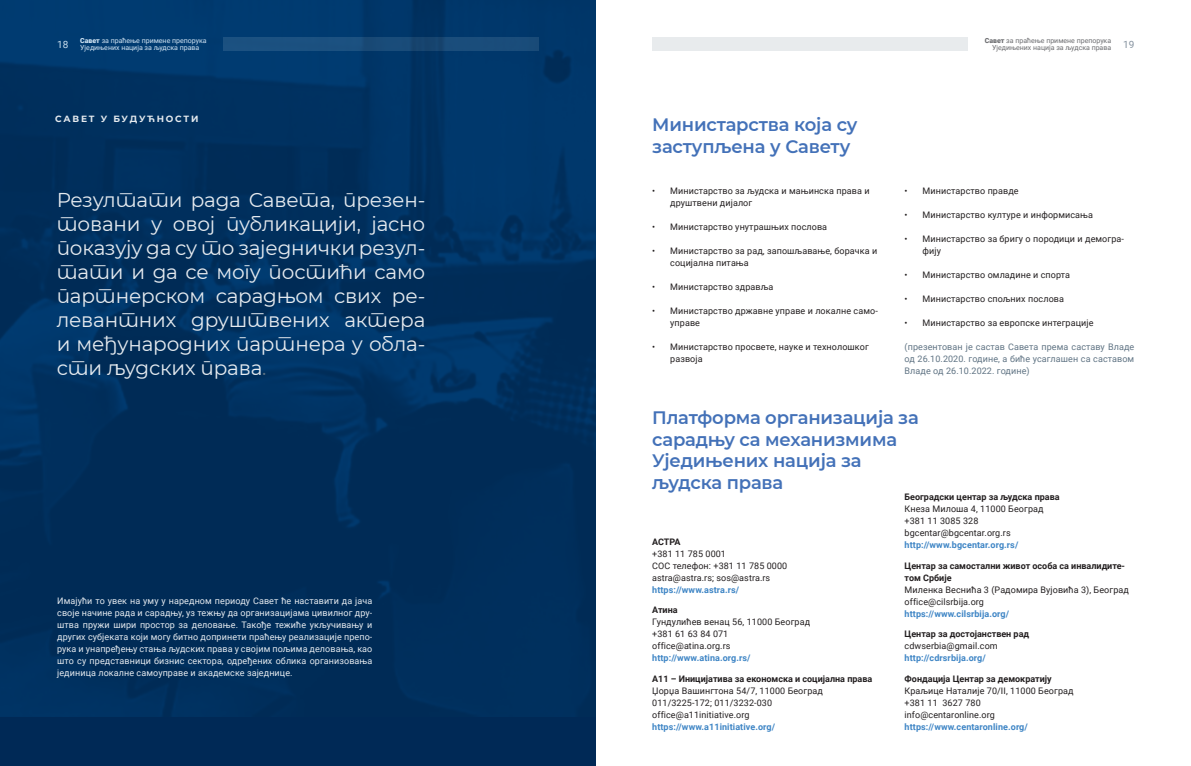
<style>
.page{position:relative;width:1191px;height:766px;background:#fff}
.page>*{position:absolute;margin:0;border:0;box-sizing:border-box;transform-origin:0 0}
.t1{font:20px/24px "Montserrat";letter-spacing:-.01em;color:#e5eaef;text-align:justify}
.t2{font:600 18px/21.6px "Montserrat";letter-spacing:-.01em;color:#4371b8}
.t3{font:10px "Roboto";color:#8693a0}
.t4{font:10px "Roboto";color:#f2f5f7}
.t5{font:9px/12px "Roboto";letter-spacing:.01em;color:#231f20}
.t6{font:9px/12px "Roboto";letter-spacing:.01em;color:#e5eaef;text-align:justify}
.t7{font:700 9px/12px "Roboto";color:#231f20}
.t8{font:700 9px "Roboto";letter-spacing:.01em;color:#3e85c5}
.t9{font:9px/12px "Roboto";letter-spacing:.01em;color:#607484;text-align:justify}
.t10{font:700 9px "Montserrat";letter-spacing:.2em;color:#e5eaef}
.t11{font:7px "Roboto";color:#6c6d70}
.t12{font:7px/7px "Roboto";color:#fff}
.s1{font-weight:900}
.s2{color:#607484}
</style>
<div class="page">
<div style="left:652px;top:37px;width:316px;height:13px;background:#e8ebed"></div>
<div style="left:0;top:0;width:595px;height:765px;background:#002956"></div>
<img style="left:0;top:0;width:595px;height:716px">
<p class="t4" style="left:57px;top:37px;width:13px">18</p>
<p class="t12" style="left:80px;top:37px;width:128px"><span class="s1">Савет</span> за праћење примене препорука<br>Уједињених нација за људска права</p>
<p class="t11" style="left:985px;top:36px;width:128px"><span class="s1">Савет</span> за праћење примене препорука</p>
<p class="t11" style="left:992px;top:43px;width:121px">Уједињених нација за људска права</p>
<p class="t3" style="left:1123px;top:37px;width:13px">19</p>
<p class="t10" style="left:55px;top:112px;width:145px">САВЕТ У БУДУЋНОСТИ</p>
<h2 class="t2" style="left:652px;top:113px;width:207px">Министарства која су заступљена у Савету</h2>
<p class="t1" style="left:57px;top:187px;width:370px">Резултати рада Савета, презен&shy;товани у овој публикацији, јасно показују да су то заједнички резул&shy;тати и да се могу постићи само партнерском сарадњом свих ре&shy;левантних друштвених актера и међународних партнера у обла&shy;сти људских права<span class="s2">.</span></p>
<p class="t6" style="left:57px;top:594px;width:317px">Имајући то увек на уму у наредном периоду Савет ће наставити да јача своје начине рада и сарадњу, уз тежњу да организацијама цивилног дру&shy;штва пружи шири простор за деловање. Такође тежиће укључивању и других субјеката који могу битно допринети праћењу реализације препо&shy;рука и унапређењу стања људских права у својим пољима деловања, као што су представници бизнис сектора, одређених облика организовања јединица локалне самоуправе и академске заједнице.</p>
<p class="t5" style="left:904px;top:184px;width:115px">• Министарство правде</p>
<p class="t5" style="left:904px;top:208px;width:190px">• Министарство културе и информисања</p>
<p class="t5" style="left:922px;top:232px;width:203px;text-indent:-18px">• Министарство за бригу о породици и демогра&shy;фију</p>
<p class="t5" style="left:904px;top:268px;width:167px">• Министарство омладине и спорта</p>
<p class="t5" style="left:904px;top:292px;width:161px">• Министарство спољних послова</p>
<p class="t5" style="left:904px;top:316px;width:190px">• Министарство за европске интеграције</p>
<p class="t9" style="left:904px;top:340px;width:231px">(презентован је састав Савета према саставу Владе од 26.10.2020. године, а биће усаглашен са саставом Владе од 26.10.2022. године)</p>
<h2 class="t2" style="left:652px;top:406px;width:268px">Платформа организација за сарадњу са механизмима<br>Уједињених нација за људска права</h2>
<p class="t5" style="left:670px;top:184px;width:201px;text-indent:-18px">• Министарство за људска и мањинска права и друштвени дијалог</p>
<p class="t5" style="left:652px;top:220px;width:176px">• Министарство унутрашњих послова</p>
<p class="t5" style="left:670px;top:244px;width:208px;text-indent:-18px">• Министарство за рад, запошљавање, борачка и социјална питања</p>
<p class="t5" style="left:652px;top:280px;width:123px">• Министарство здравља</p>
<p class="t5" style="left:670px;top:304px;width:209px;text-indent:-18px">• Министарство државне управе и локалне само&shy;управе</p>
<p class="t5" style="left:670px;top:340px;width:200px;text-indent:-18px">• Министарство просвете, науке и технолошког развоја</p>
<p class="t7" style="left:904px;top:490px;width:156px">Београдски центар за људска права</p>
<p class="t5" style="left:904px;top:502px;width:140px">Кнеза Милоша 4, 11000 Београд +381 11 3085 328 bgcentar@bgcentar.org.rs</p>
<p class="t8" style="left:904px;top:538px;width:115px">http://www.bgcentar.org.rs/</p>
<p class="t7" style="left:904px;top:559px;width:222px">Центар за самостални живот особа са инвалидите&shy;том Србије</p>
<p class="t5" style="left:904px;top:583px;width:226px">Миленка Веснића 3 (Радомира Вујовића 3), Београд office@cilsrbija.org</p>
<p class="t8" style="left:904px;top:607px;width:106px">https://www.cilsrbija.org/</p>
<p class="t7" style="left:904px;top:627px;width:126px">Центар за достојанствен рад</p>
<p class="t5" style="left:904px;top:639px;width:95px">cdwserbia@gmail.com</p>
<p class="t8" style="left:904px;top:651px;width:83px">http://cdrsrbija.org/</p>
<p class="t7" style="left:904px;top:672px;width:149px">Фондација Центар за демократију</p>
<p class="t5" style="left:904px;top:684px;width:170px">Краљице Наталије 70/II, 11000 Београд +381 11 3627 780<br>info@centaronline.org</p>
<p class="t8" style="left:904px;top:720px;width:125px">https://www.centaronline.org/</p>
<p class="t7" style="left:652px;top:535px;width:30px">АСТРА</p>
<p class="t5" style="left:652px;top:547px;width:137px">+381 11 785 0001<br>СОС телефон: +381 11 785 0000 astra@astra.rs; sos@astra.rs</p>
<p class="t8" style="left:652px;top:583px;width:89px">https://www.astra.rs/</p>
<p class="t7" style="left:652px;top:603px;width:27px">Атина</p>
<p class="t5" style="left:652px;top:615px;width:159px">Гундулићев венац 56, 11000 Београд +381 61 63 84 071<br>office@atina.org.rs</p>
<p class="t8" style="left:652px;top:651px;width:100px">http://www.atina.org.rs/</p>
<p class="t7" style="left:652px;top:672px;width:221px">А11 – Иницијатива за економска и социјална права</p>
<p class="t5" style="left:652px;top:684px;width:172px">Џорџа Вашингтона 54/7, 11000 Београд<br>011/3225-172; 011/3232-030 office@a11initiative.org</p>
<p class="t8" style="left:652px;top:720px;width:124px">https://www.a11initiative.org/</p>
</div>
